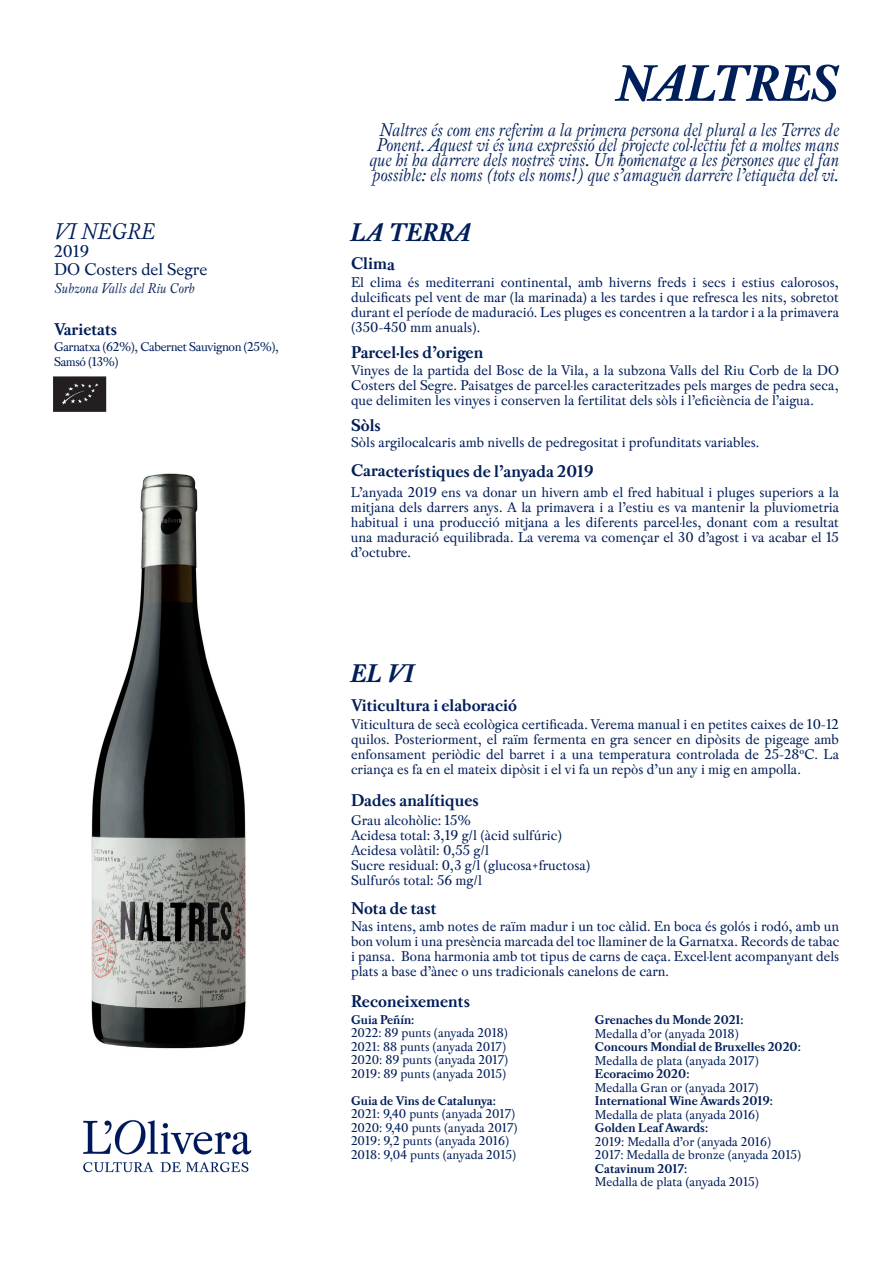
<style>
.page{position:relative;width:893px;height:1263px;background:#fff}
.page>*{position:absolute;margin:0;border:0;box-sizing:border-box;transform-origin:0 0}
.t1{font:italic 700 54px "Pradell";color:#001e59}
.t2{font:italic 700 27px "Pradell";color:#001e59}
.t3{font:italic 24px "Pradell";color:#001e59}
.t4{font:italic 19.5px/15px "Pradell";letter-spacing:-.01em;color:#001e59;text-align:center}
.t5{font:700 18px "Pradell";color:#001e59}
.t6{font:18px/18px "Pradell";color:#001e59}
.t7{font:15px/15px "Pradell";color:#001e59;text-align:justify}
.t8{font:italic 15px "Pradell";color:#001e59}
.t9{font:13.5px/13.5px "Pradell";color:#001e59}
.t10{font:700 13.5px "Pradell";color:#001e59}
.t11{font:13.5px/15px "Pradell";letter-spacing:-.03em;color:#001e59}
</style>
<div class="page">
<img style="left:91px;top:473px;width:155px;height:576px">
<svg style="left:53px;top:376px;width:53px;height:36px;background:#2f2c2d"></svg>
<img style="left:83px;top:1120px;width:169px;height:53px">
<h3 class="t3" style="left:54px;top:218px;width:103px">VI NEGRE</h3>
<p class="t6" style="left:54px;top:242px;width:155px">2019<br>DO Costers del Segre</p>
<p class="t8" style="left:54px;top:280px;width:142px">Subzona Valls del Riu Corb</p>
<p class="t5" style="left:54px;top:319px;width:65px">Varietats</p>
<p class="t11" style="left:54px;top:339px;width:226px">Garnatxa (62%), Cabernet Sauvignon (25%),<br>Samsó (13%)</p>
<h1 class="t1" style="left:617px;top:52px;width:223px">NALTRES</h1>
<p class="t4" style="left:369px;top:122px;width:471px">Naltres és com ens referim a la primera persona del plural a les Terres de Ponent. Aquest vi és una expressió del projecte col·lectiu fet a moltes mans que hi ha darrere dels nostres vins. Un homenatge a les persones que el fan possible: els noms (tots els noms!) que s’amaguen darrere l’etiqueta del vi.</p>
<h2 class="t2" style="left:351px;top:217px;width:122px">LA TERRA</h2>
<p class="t5" style="left:351px;top:253px;width:45px">Clima</p>
<p class="t7" style="left:351px;top:274px;width:489px">El clima és mediterrani continental, amb hiverns freds i secs i estius calorosos, dulcificats pel vent de mar (la marinada) a les tardes i que refresca les nits, sobretot durant el període de maduració. Les pluges es concentren a la tardor i a la primavera (350-450 mm anuals).</p>
<p class="t5" style="left:351px;top:341px;width:134px">Parcel·les d’origen</p>
<p class="t7" style="left:351px;top:362px;width:489px">Vinyes de la partida del Bosc de la Vila, a la subzona Valls del Riu Corb de la DO Costers del Segre. Paisatges de parcel·les caracteritzades pels marges de pedra seca, que delimiten les vinyes i conserven la fertilitat dels sòls i l’eficiència de l’aigua.</p>
<p class="t5" style="left:351px;top:415px;width:31px">Sòls</p>
<p class="t7" style="left:351px;top:434px;width:410px">Sòls argilocalcaris amb nivells de pedregositat i profunditats variables.</p>
<p class="t7" style="left:351px;top:484px;width:489px">L’anyada 2019 ens va donar un hivern amb el fred habitual i pluges superiors a la mitjana dels darrers anys. A la primavera i a l’estiu es va mantenir la pluviometria habitual i una producció mitjana a les diferents parcel·les, donant com a resultat una maduració equilibrada. La verema va començar el 30 d’agost i va acabar el 15 d’octubre.</p>
<p class="t5" style="left:351px;top:461px;width:244px">Característiques de l’anyada 2019</p>
<h2 class="t2" style="left:351px;top:658px;width:65px">EL VI</h2>
<p class="t5" style="left:351px;top:695px;width:168px">Viticultura i elaboració</p>
<p class="t7" style="left:351px;top:716px;width:489px">Viticultura de secà ecològica certificada. Verema manual i en petites caixes de 10-12 quilos. Posteriorment, el raïm fermenta en gra sencer en dipòsits de pigeage amb enfonsament periòdic del barret i a una temperatura controlada de 25-28ºC. La criança es fa en el mateix dipòsit i el vi fa un repòs d’un any i mig en ampolla.</p>
<p class="t7" style="left:351px;top:812px;width:241px;text-align:left">Grau alcohòlic: 15%<br>Acidesa total: 3,19 g/l (àcid sulfúric)<br>Acidesa volàtil: 0,55 g/l<br>Sucre residual: 0,3 g/l (glucosa+fructosa)<br>Sulfurós total: 56 mg/l</p>
<p class="t7" style="left:351px;top:918px;width:490px">Nas intens, amb notes de raïm madur i un toc càlid. En boca és golós i rodó, amb un bon volum i una presència marcada del toc llaminer de la Garnatxa. Records de tabac i pansa. Bona harmonia amb tot tipus de carns de caça. Excel·lent acompanyant dels plats a base d’ànec o uns tradicionals canelons de carn.</p>
<p class="t5" style="left:351px;top:790px;width:129px">Dades analítiques</p>
<p class="t5" style="left:351px;top:898px;width:87px">Nota de tast</p>
<p class="t5" style="left:351px;top:991px;width:121px">Reconeixements</p>
<p class="t10" style="left:351px;top:1011px;width:65px">Guia Peñín:</p>
<p class="t9" style="left:351px;top:1026px;width:159px">2022: 89 punts (anyada 2018)<br>2021: 88 punts (anyada 2017)<br>2020: 89 punts (anyada 2017)<br>2019: 89 punts (anyada 2015)</p>
<p class="t10" style="left:351px;top:1092px;width:146px">Guia de Vins de Catalunya:</p>
<p class="t9" style="left:351px;top:1107px;width:168px">2021: 9,40 punts (anyada 2017)<br>2020: 9,40 punts (anyada 2017)<br>2019: 9,2 punts (anyada 2016)<br>2018: 9,04 punts (anyada 2015)</p>
<p class="t10" style="left:595px;top:1012px;width:150px">Grenaches du Monde 2021:</p>
<p class="t9" style="left:595px;top:1026px;width:145px">Medalla d’or (anyada 2018)</p>
<p class="t10" style="left:595px;top:1039px;width:208px">Concours Mondial de Bruxelles 2020:</p>
<p class="t9" style="left:595px;top:1053px;width:165px">Medalla de plata (anyada 2017)</p>
<p class="t10" style="left:595px;top:1066px;width:96px">Ecoracimo 2020:</p>
<p class="t9" style="left:595px;top:1080px;width:165px">Medalla Gran or (anyada 2017)</p>
<p class="t10" style="left:595px;top:1093px;width:180px">International Wine Awards 2019:</p>
<p class="t9" style="left:595px;top:1107px;width:166px">Medalla de plata (anyada 2016)</p>
<p class="t10" style="left:595px;top:1120px;width:115px">Golden Leaf Awards:</p>
<p class="t9" style="left:595px;top:1134px;width:208px">2019: Medalla d’or (anyada 2016)<br>2017: Medalla de bronze (anyada 2015)</p>
<p class="t10" style="left:595px;top:1161px;width:94px">Catavinum 2017:</p>
<p class="t9" style="left:595px;top:1175px;width:165px">Medalla de plata (anyada 2015)</p>
</div>
